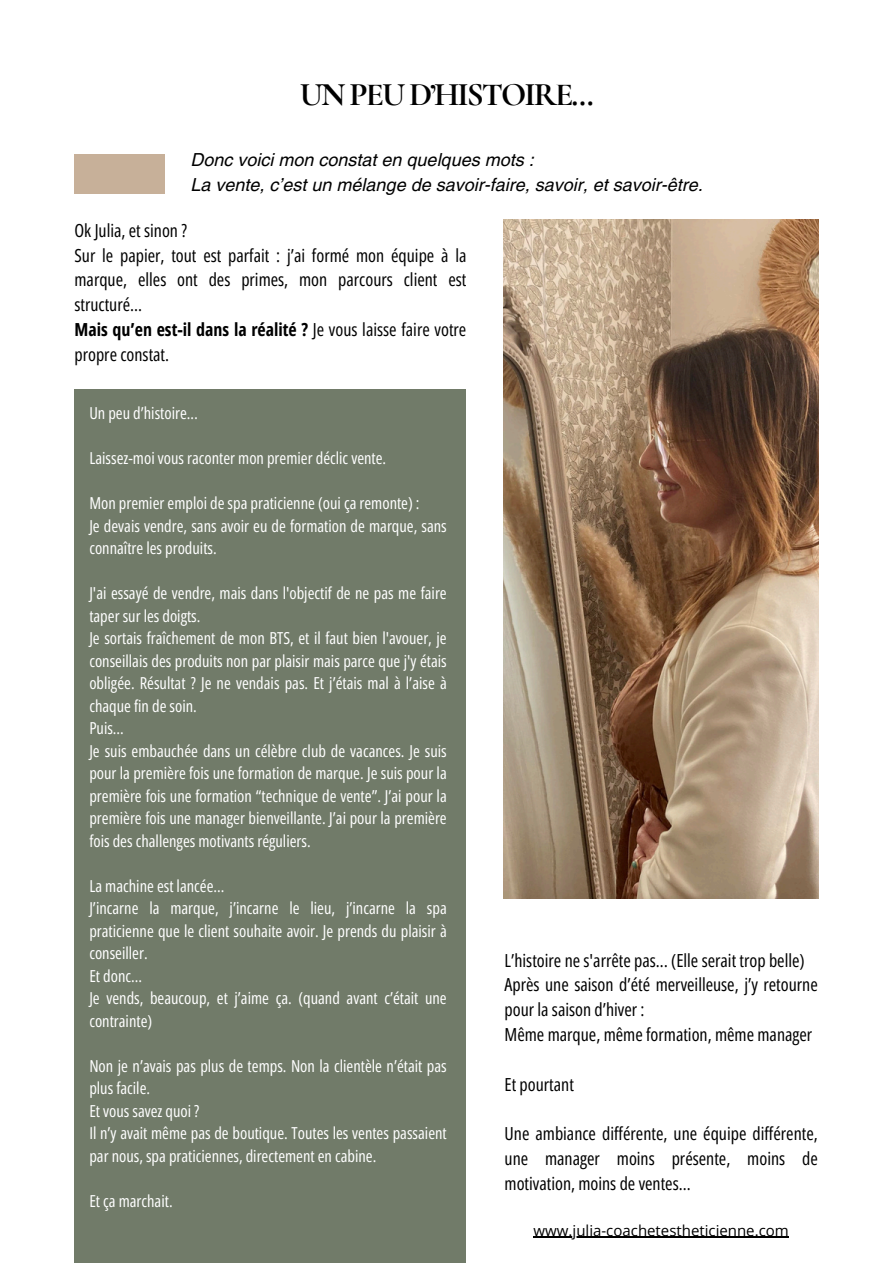
<style>
.page{position:relative;width:894px;height:1264px;background:#fff}
.page>*{position:absolute;margin:0;border:0;box-sizing:border-box;transform-origin:0 0}
.t1{font:700 33px "Cormorant Garamond";letter-spacing:-.06em;color:#000}
.t2{font:18px/24.8px "Open Sans Condensed";color:#000}
.t3{font:italic 18px/24.8px "Helvetica LT Pro";color:#000}
.t4{font:16.5px/22.5px "Open Sans Condensed";color:#fff}
.t5{font:15px "Open Sans";color:#000}
.s1{font-weight:700}
</style>
<div class="page">
<img style="left:504px;top:219px;width:313px;height:679px">
<div style="left:74px;top:389px;width:392px;height:874px;background:#717b69"></div>
<div style="left:74px;top:154px;width:90px;height:40px;background:#c7b099"></div>
<hr style="left:533px;top:1236px;width:255px;height:1px;background:#000">
<h2 class="t1" style="left:300px;top:74px;width:295px">UN PEU D’HISTOIRE…</h2>
<h2 class="t3" style="left:190px;top:149px;width:513px">Donc voici mon constat en quelques mots :<br>La vente, c’est un mélange de savoir-faire, savoir, et savoir-être.</h2>
<h2 class="t2" style="left:74px;top:217px;width:393px">Ok Julia, et sinon ?<br>Sur le papier, tout est parfait : j’ai formé mon équipe à la marque, elles ont des primes, mon parcours client est structuré...<br><span class="s1">Mais qu’en est-il dans la réalité ?</span> Je vous laisse faire votre propre constat.</h2>
<h2 class="t4" style="left:89px;top:401px;width:110px">Un peu d’histoire…</h2>
<h2 class="t4" style="left:89px;top:446px;width:298px">Laissez-moi vous raconter mon premier déclic vente.</h2>
<h2 class="t4" style="left:89px;top:491px;width:359px">Mon premier emploi de spa praticienne (oui ça remonte) :<br>Je devais vendre, sans avoir eu de formation de marque, sans connaître les produits.</h2>
<h2 class="t4" style="left:89px;top:581px;width:359px">J'ai essayé de vendre, mais dans l'objectif de ne pas me faire taper sur les doigts.<br>Je sortais fraîchement de mon BTS, et il faut bien l'avouer, je conseillais des produits non par plaisir mais parce que j'y étais obligée. Résultat ? Je ne vendais pas. Et j’étais mal à l’aise à chaque fin de soin.<br>Puis...<br>Je suis embauchée dans un célèbre club de vacances. Je suis pour la première fois une formation de marque. Je suis pour la première fois une formation “technique de vente”. J’ai pour la première fois une manager bienveillante. J’ai pour la première fois des challenges motivants réguliers.</h2>
<h2 class="t4" style="left:89px;top:874px;width:359px">La machine est lancée...<br>J’incarne la marque, j’incarne le lieu, j’incarne la spa praticienne que le client souhaite avoir. Je prends du plaisir à conseiller.<br>Et donc...<br>Je vends, beaucoup, et j’aime ça. (quand avant c’était une contrainte)</h2>
<h2 class="t4" style="left:89px;top:1054px;width:359px">Non je n’avais pas plus de temps. Non la clientèle n’était pas plus facile.<br>Et vous savez quoi ?<br>Il n’y avait même pas de boutique. Toutes les ventes passaient par nous, spa praticiennes, directement en cabine.</h2>
<h2 class="t4" style="left:89px;top:1189px;width:85px">Et ça marchait.</h2>
<h2 class="t2" style="left:504px;top:947px;width:315px">L’histoire ne s'arrête pas… (Elle serait trop belle)<br>Après une saison d’été merveilleuse, j’y retourne pour la saison d’hiver :<br>Même marque, même formation, même manager</h2>
<h2 class="t2" style="left:504px;top:1071px;width:71px">Et pourtant</h2>
<p class="t2" style="left:504px;top:1120px;width:315px;text-align:justify">Une ambiance différente, une équipe différente, une manager moins présente, moins de motivation, moins de ventes...</p>
<p class="t5" style="left:533px;top:1219px;width:257px">www.julia-coachetestheticienne.com</p>
</div>
